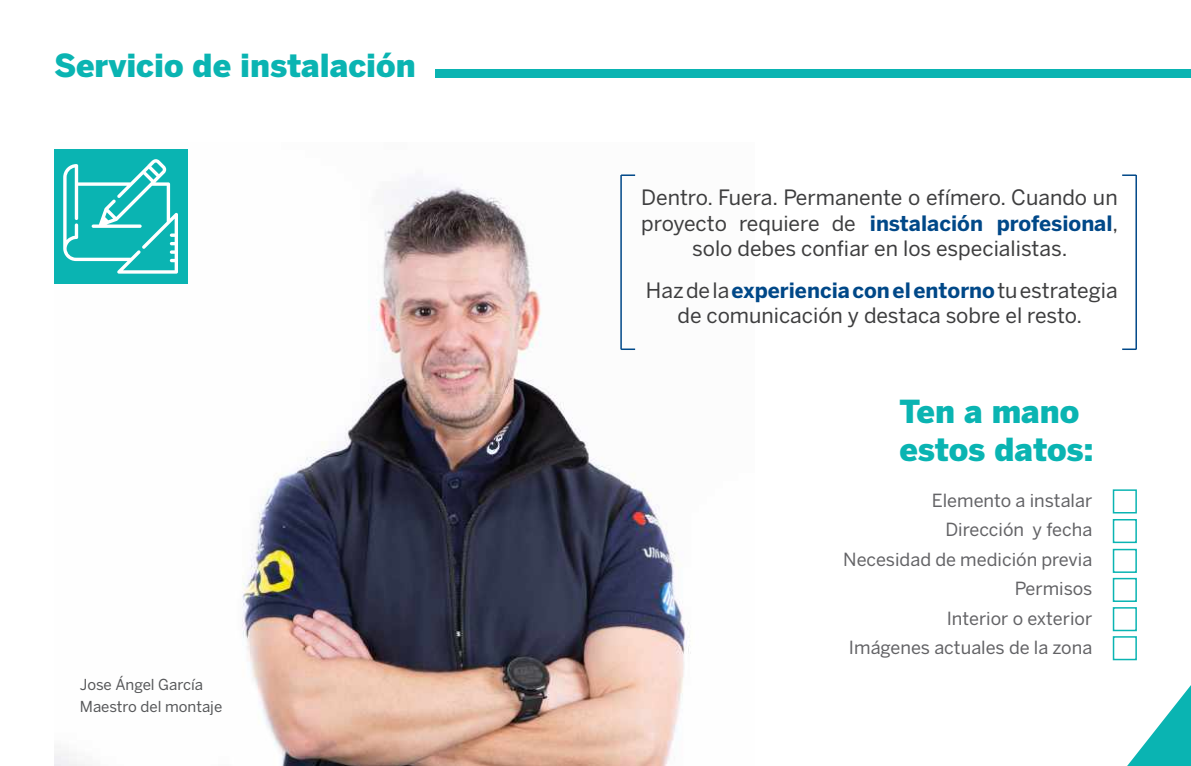
<style>
.page{position:relative;width:1191px;height:766px;background:#fff}
.page>*{position:absolute;margin:0;border:0;box-sizing:border-box;transform-origin:0 0}
.t1{font:900 31.5px/37.8px "Benton Sans";color:#0ab4b2}
.t2{font:21px/25.2px "Benton Sans";color:#3e3e3f;text-align:center}
.t3{font:18px/29.5px "Benton Sans";color:#636366;text-align:right}
.t4{font:15px/22.2px "Benton Sans";color:#57585a}
.s1{font-weight:700;color:#004888}
</style>
<div class="page">
<svg style="left:1128px;top:685px;width:63px;height:80px"></svg>
<div style="left:435px;top:69px;width:756px;height:8px;background:#0ab4b2"></div>
<img style="left:54px;top:149px;width:637px;height:616px">
<hr style="left:1135px;top:175px;width:2px;height:174px;background:#004888">
<svg style="left:1122px;top:174px;width:14px;height:2px"></svg>
<svg style="left:1122px;top:348px;width:14px;height:2px"></svg>
<hr style="left:620px;top:175px;width:2px;height:174px;background:#004888">
<svg style="left:621px;top:174px;width:14px;height:2px"></svg>
<svg style="left:621px;top:348px;width:14px;height:2px"></svg>
<div style="left:1112px;top:489px;width:24px;height:24px;border:2px solid #0ab4b2"></div>
<div style="left:1112px;top:519px;width:24px;height:24px;border:2px solid #0ab4b2"></div>
<div style="left:1112px;top:548px;width:24px;height:24px;border:2px solid #0ab4b2"></div>
<div style="left:1112px;top:577px;width:24px;height:24px;border:2px solid #0ab4b2"></div>
<div style="left:1112px;top:607px;width:24px;height:24px;border:2px solid #0ab4b2"></div>
<div style="left:1112px;top:636px;width:24px;height:24px;border:2px solid #0ab4b2"></div>
<div style="left:54px;top:149px;width:133px;height:135px;background:#0ab4b2"></div>
<svg style="left:63px;top:159px;width:115px;height:114px"></svg>
<h1 class="t1" style="left:54px;top:46px;width:363px">Servicio de instalación</h1>
<p class="t4" style="left:80px;top:672px;width:144px">Jose Ángel García<br>Maestro del montaje</p>
<p class="t2" style="left:641px;top:185px;width:478px">Dentro. Fuera. Permanente o efímero. Cuando un proyecto requiere de <span class="s1">instalación profesional</span>, solo debes confiar en los especialistas.</p>
<p class="t2" style="left:646px;top:277px;width:473px">Haz de la <span class="s1">experiencia con el entorno</span> tu estrategia de comunicación y destaca sobre el resto.</p>
<h1 class="t1" style="left:899px;top:392px;width:195px">Ten a mano estos datos:</h1>
<p class="t3" style="left:843px;top:485px;width:251px">Elemento a instalar<br>Dirección y fecha<br>Necesidad de medición previa<br>Permisos<br>Interior o exterior<br>Imágenes actuales de la zona</p>
</div>
